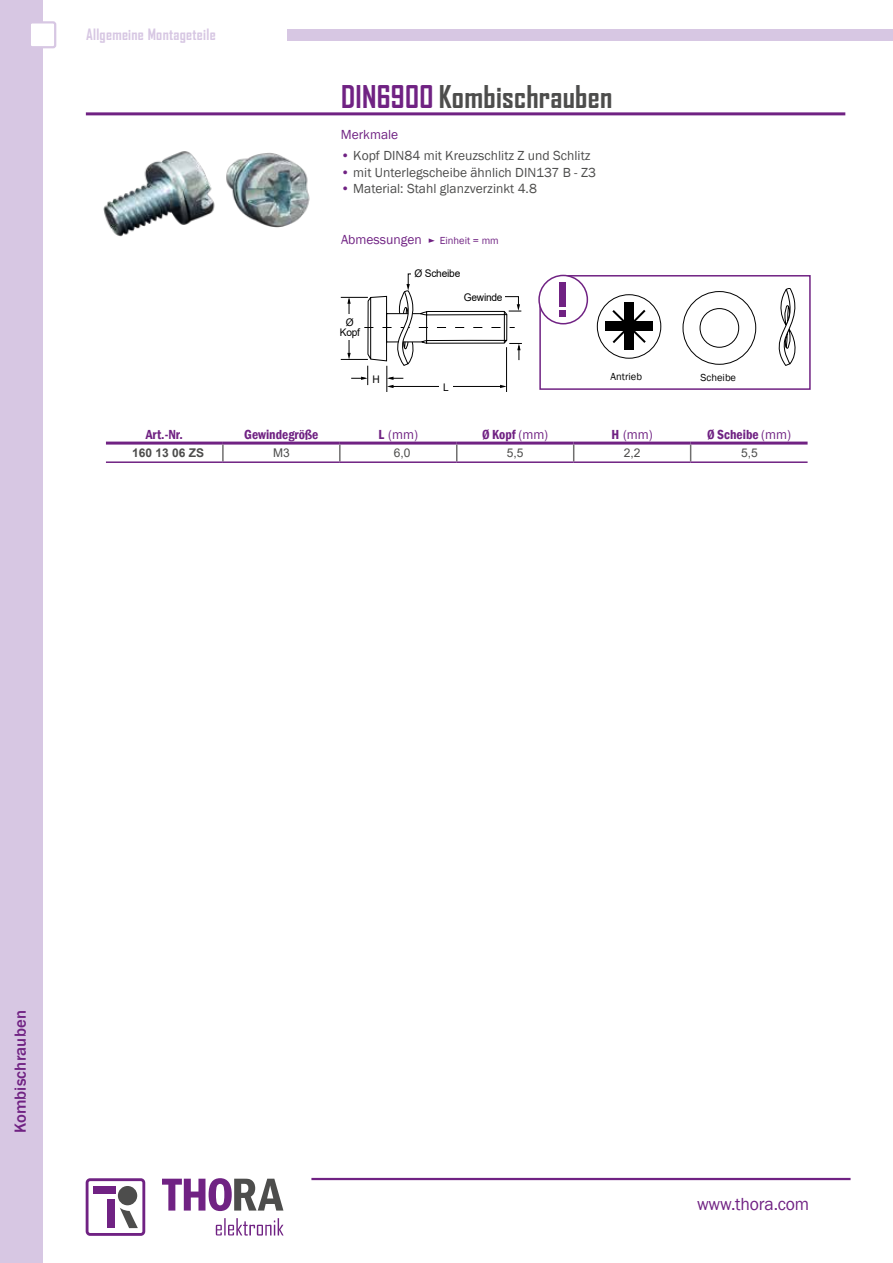
<style>
.page{position:relative;width:893px;height:1263px;background:#fff}
.page>*{position:absolute;margin:0;border:0;box-sizing:border-box;transform-origin:0 0}
.t1{font:700 30px "Agency FB";letter-spacing:.01em;color:#4d4d4c}
.t2{font:18px "Franklin Gothic";letter-spacing:-.01em;color:#702283}
.t3{font:500 16.5px "Franklin Gothic";letter-spacing:.01em;color:#702283}
.t4{font:700 15px "Agency FB";letter-spacing:.02em;color:#d7c7e3}
.t5{font:13.5px "Franklin Gothic";color:#4d4d4c}
.t6{font:600 condensed 13.5px "Franklin Gothic";color:#702283}
.t7{font:13.5px "Franklin Gothic";color:#702283}
.t8{font:12px "Arial";color:#4d4d4c}
.t9{font:700 12px "Arial";color:#4d4d4c}
.t10{font:10.5px/10.5px "Arial";letter-spacing:-.02em;color:#000;text-align:center}
.t11{font:10.5px "Franklin Gothic";color:#000}
.t12{font:10.5px "Franklin Gothic";color:#702283}
.s1{color:#702283}
.s2{font-weight:600;font-stretch:condensed}
.s3{font-weight:400;font-stretch:normal}
</style>
<div class="page">
<div style="left:0;top:0;width:42px;height:1263px;background:#d7c7e3"></div>
<div style="left:30px;top:22px;width:25px;height:25px;background:#fff;border-radius:2px"></div>
<div style="left:29px;top:21px;width:27px;height:27px;border:2px solid #d7c7e3;border-radius:2px"></div>
<div style="left:287px;top:29px;width:606px;height:12px;background:#d7c7e3"></div>
<hr style="left:311px;top:1178px;width:539px;height:2px;background:#702283">
<div style="left:86px;top:1178px;width:59px;height:58px;border:3px solid #702283;border-radius:3px"></div>
<div style="left:118px;top:1186px;width:19px;height:19px;background:#4d4d4c;border-radius:50%"></div>
<div style="left:107px;top:1199px;width:8px;height:29px;background:#702283"></div>
<div style="left:93px;top:1186px;width:22px;height:8px;background:#702283"></div>
<svg style="left:120px;top:1208px;width:18px;height:20px"></svg>
<svg style="left:216px;top:1218px;width:68px;height:18px"></svg>
<svg style="left:162px;top:1178px;width:121px;height:33px"></svg>
<hr style="left:86px;top:112px;width:759px;height:3px;background:#702283">
<hr style="left:106px;top:442px;width:117px;height:3px;background:#702283">
<hr style="left:223px;top:442px;width:117px;height:3px;background:#702283">
<hr style="left:340px;top:442px;width:117px;height:3px;background:#702283">
<hr style="left:457px;top:442px;width:117px;height:3px;background:#702283">
<hr style="left:574px;top:442px;width:117px;height:3px;background:#702283">
<hr style="left:691px;top:442px;width:117px;height:3px;background:#702283">
<svg style="left:106px;top:443px;width:702px;height:18px"></svg>
<hr style="left:106px;top:461px;width:117px;height:2px;background:#702283">
<hr style="left:223px;top:461px;width:117px;height:2px;background:#702283">
<hr style="left:340px;top:461px;width:117px;height:2px;background:#702283">
<hr style="left:457px;top:461px;width:117px;height:2px;background:#702283">
<hr style="left:574px;top:461px;width:117px;height:2px;background:#702283">
<hr style="left:691px;top:461px;width:117px;height:2px;background:#702283">
<svg style="left:341px;top:274px;width:181px;height:118px"></svg>
<hr style="left:504px;top:311px;width:1px;height:32px;background:#000">
<div style="left:462px;top:292px;width:42px;height:10px;background:#fff"></div>
<div style="left:439px;top:379px;width:14px;height:16px;background:#fff"></div>
<div style="left:369px;top:371px;width:14px;height:16px;background:#fff"></div>
<div style="left:412px;top:267px;width:51px;height:12px;background:#fff"></div>
<div style="left:339px;top:315px;width:22px;height:25px;background:#fff"></div>
<svg style="left:429px;top:238px;width:6px;height:5px"></svg>
<svg style="left:538px;top:274px;width:273px;height:116px"></svg>
<img style="left:226px;top:152px;width:84px;height:76px">
<img style="left:103px;top:151px;width:112px;height:86px">
<p class="t4" style="left:86px;top:25px;width:131px">Allgemeine Montageteile</p>
<h1 class="t1" style="left:341px;top:78px;width:273px"><span class="s1">DIN6900</span> Kombischrauben</h1>
<p class="t7" style="left:341px;top:126px;width:59px">Merkmale</p>
<p class="t5" style="left:341px;top:147px;width:251px"><span class="s1">•</span> Kopf DIN84 mit Kreuzschlitz Z und Schlitz</p>
<p class="t5" style="left:341px;top:164px;width:257px"><span class="s1">•</span> mit Unterlegscheibe ähnlich DIN137 B - Z3</p>
<p class="t5" style="left:341px;top:180px;width:198px"><span class="s1">•</span> Material: Stahl glanzverzinkt 4.8</p>
<p class="t7" style="left:341px;top:231px;width:82px">Abmessungen</p>
<p class="t12" style="left:440px;top:234px;width:61px">Einheit = mm</p>
<p class="t10" style="left:414px;top:268px;width:47px">Ø Scheibe</p>
<p class="t10" style="left:340px;top:317px;width:22px">Ø<br>Kopf</p>
<p class="t10" style="left:372px;top:374px;width:9px">H</p>
<p class="t10" style="left:464px;top:292px;width:40px">Gewinde</p>
<p class="t10" style="left:443px;top:382px;width:7px">L</p>
<p class="t11" style="left:611px;top:370px;width:33px">Antrieb</p>
<p class="t11" style="left:701px;top:371px;width:37px">Scheibe</p>
<p class="t6" style="left:146px;top:425px;width:39px">Art.-Nr.</p>
<p class="t6" style="left:244px;top:425px;width:76px">Gewindegröße</p>
<p class="t7" style="left:379px;top:426px;width:41px"><span class="s2">L</span> (mm)</p>
<p class="t6" style="left:482px;top:425px;width:68px">Ø Kopf <span class="s3">(mm)</span></p>
<p class="t7" style="left:611px;top:426px;width:43px"><span class="s2">H</span> (mm)</p>
<p class="t6" style="left:707px;top:425px;width:85px">Ø Scheibe <span class="s3">(mm)</span></p>
<p class="t9" style="left:132px;top:445px;width:74px">160 13 06 ZS</p>
<p class="t8" style="left:273px;top:445px;width:18px">M3</p>
<p class="t8" style="left:394px;top:445px;width:18px">6,0</p>
<p class="t8" style="left:507px;top:445px;width:18px">5,5</p>
<p class="t8" style="left:624px;top:445px;width:18px">2,2</p>
<p class="t8" style="left:741px;top:445px;width:18px">5,5</p>
<p class="t3" style="left:10px;top:1133px;width:125px;rotate:-90deg">Kombischrauben</p>
<h2 class="t2" style="left:697px;top:1193px;width:114px">www.thora.com</h2>
</div>
